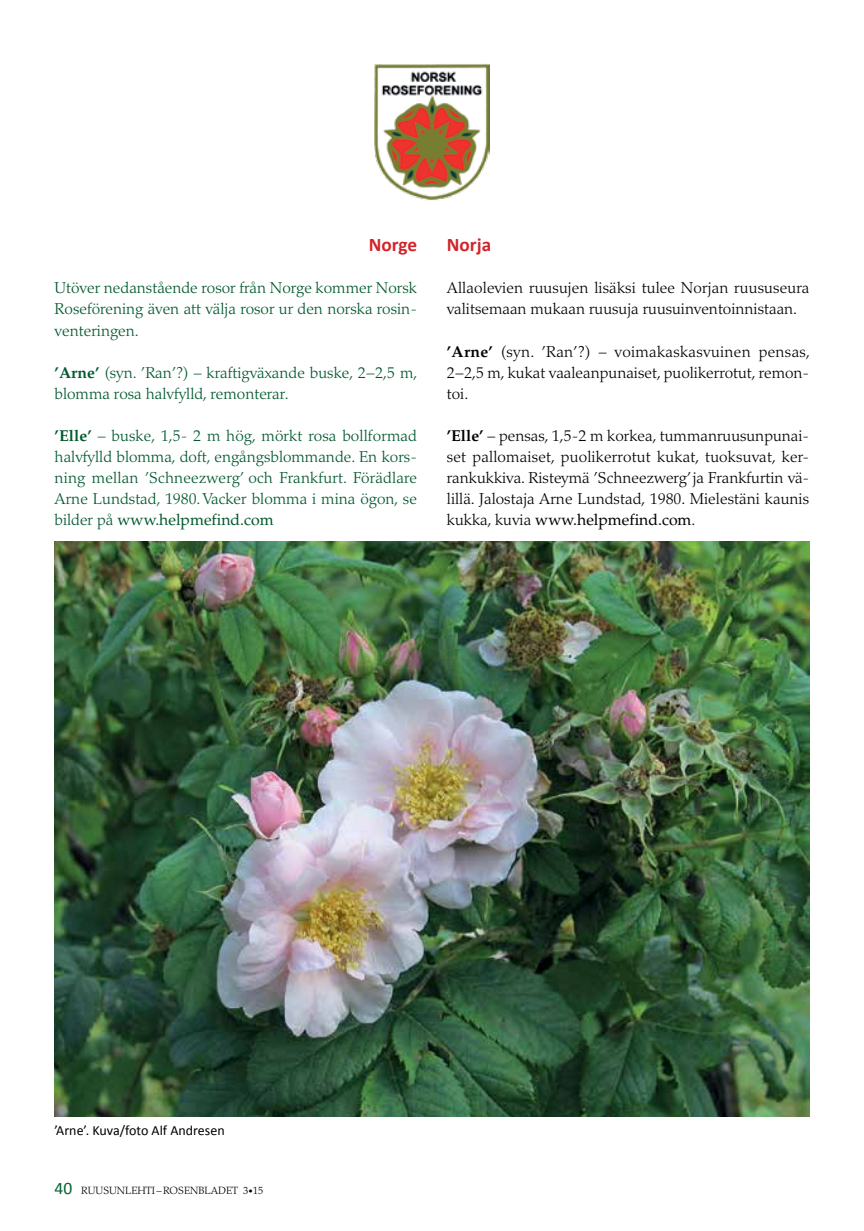
<style>
.page{position:relative;width:864px;height:1231px;background:#fff}
.page>*{position:absolute;margin:0;border:0;box-sizing:border-box;transform-origin:0 0}
.t1{font:700 19.25px "Calibri";color:#d2232a}
.t2{font:300 15.75px/21px "Palatino LT Std";color:#000;text-align:justify}
.t3{font:300 15.75px/21px "Palatino LT Std";color:#00582d;text-align:justify}
.t4{font:14px "Calibri";color:#000}
.t5{font:300 10.5px "Palatino LT Std";color:#000}
.s1{font-weight:700}
.s2{font-weight:400}
.s3{font-family:"Calibri";font-weight:400;font-size:17.5px;color:#006031}
.s4{font-size:8.75px}
</style>
<div class="page">
<img style="left:374px;top:64px;width:115px;height:137px">
<img style="left:55px;top:541px;width:754px;height:575px">
<p class="t1" style="left:368px;top:233px;width:50px">Norge</p>
<p class="t3" style="left:55px;top:278px;width:364px">Utöver nedanstående rosor från Norge kommer Norsk Roseförening även att välja rosor ur den norska rosin&shy;venteringen.</p>
<p class="t3" style="left:55px;top:362px;width:364px"><span class="s1">’Arne’</span> (syn. ’Ran’?) – kraftigväxande buske, 2−2,5 m, blomma rosa halvfylld, remonterar.</p>
<p class="t3" style="left:55px;top:425px;width:364px"><span class="s1">’Elle’</span> – buske, 1,5- 2 m hög, mörkt rosa bollformad halvfylld blomma, doft, engångsblommande. En kors&shy;ning mellan ’Schneezwerg’ och Frankfurt. Förädlare Arne Lundstad, 1980. Vacker blomma i mina ögon, se bilder på <span class="s2">www.helpmefind.com</span></p>
<p class="t1" style="left:446px;top:233px;width:46px">Norja</p>
<p class="t2" style="left:446px;top:278px;width:364px">Allaolevien ruusujen lisäksi tulee Norjan ruususeura valitsemaan mukaan ruusuja ruusuinventoinnistaan.</p>
<p class="t2" style="left:446px;top:341px;width:364px"><span class="s1">’Arne’</span> (syn. ’Ran’?) – voimakaskasvuinen pensas, 2−2,5 m, kukat vaaleanpunaiset, puolikerrotut, remon&shy;toi.</p>
<p class="t2" style="left:446px;top:425px;width:364px"><span class="s1">’Elle’</span> – pensas, 1,5-2 m korkea, tummanruusunpunai&shy;set pallomaiset, puolikerrotut kukat, tuoksuvat, ker&shy;rankukkiva. Risteymä ’Schneezwerg’ ja Frankfurtin vä&shy;lillä. Jalostaja Arne Lundstad, 1980. Mielestäni kaunis kukka, kuvia <span class="s2">www.helpmefind.com</span>.</p>
<p class="t4" style="left:55px;top:1120px;width:171px">’Arne’. Kuva/foto Alf Andresen</p>
<p class="t5" style="left:55px;top:1184px;width:210px"><span class="s3">40</span> RUUSUNLEHTI –ROSENBLADET 3<span class="s4">•</span>15</p>
</div>
